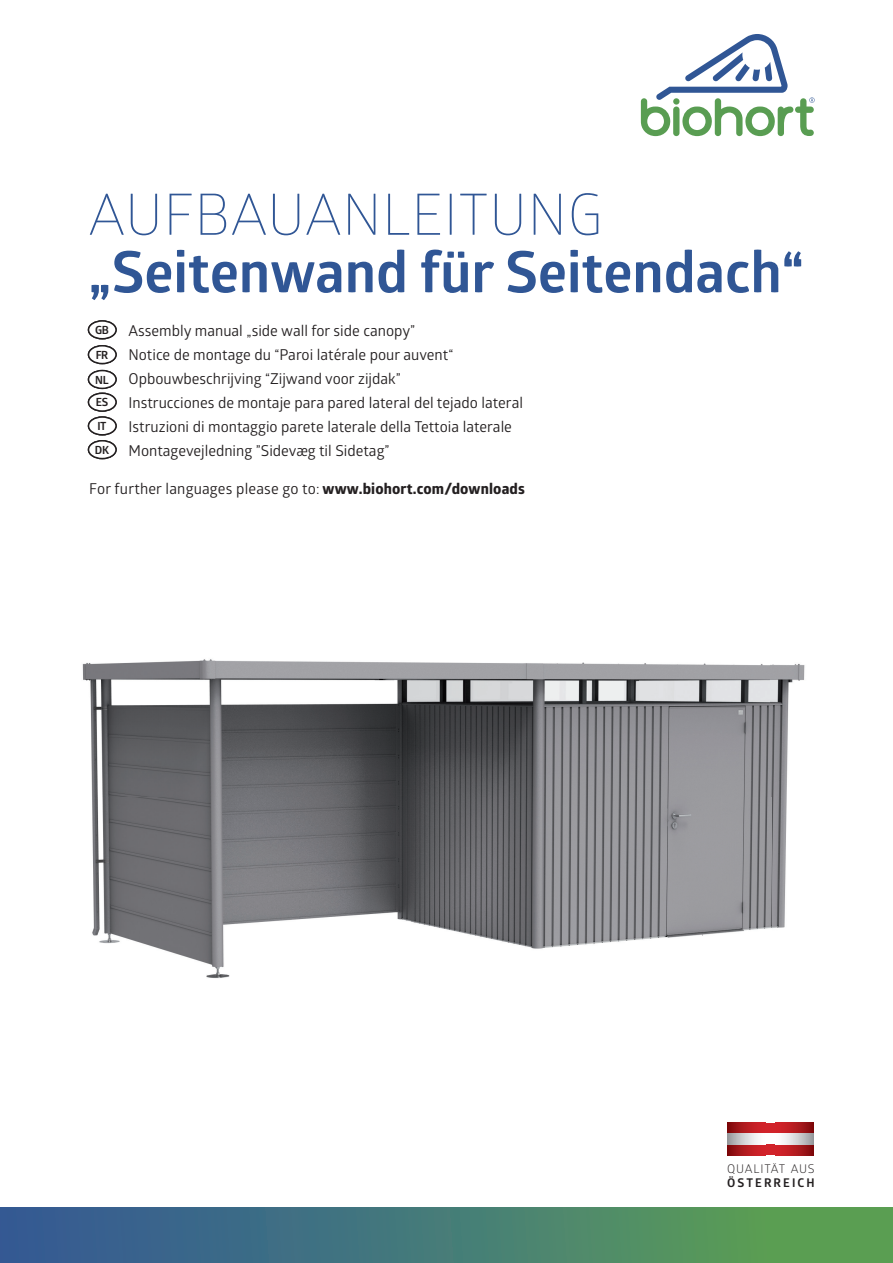
<style>
.page{position:relative;width:893px;height:1263px;background:#fff}
.page>*{position:absolute;margin:0;border:0;box-sizing:border-box;transform-origin:0 0}
.t1{font:700 57.15px "Glober";color:#305695}
.t2{font:300 57.15px "Glober";letter-spacing:.01em;color:#305695}
.t3{font:15px/24px "Glober";color:#231f20}
.t4{font:12px "Glober";letter-spacing:.06em;color:#231f20}
.t5{font:700 12px "Glober";letter-spacing:.17em;color:#231f20}
.t6{font:700 11.25px "Glober";letter-spacing:-.03em;color:#231f20}
.s1{font-weight:800}
</style>
<div class="page">
<img style="left:82px;top:659px;width:723px;height:319px">
<div style="left:88px;top:320px;width:29px;height:19px;border:2px solid #231f20;border-radius:50%"></div>
<div style="left:88px;top:392px;width:29px;height:20px;border:2px solid #231f20;border-radius:50%"></div>
<div style="left:88px;top:345px;width:29px;height:19px;border:2px solid #231f20;border-radius:50%"></div>
<div style="left:88px;top:416px;width:29px;height:19px;border:2px solid #231f20;border-radius:50%"></div>
<div style="left:88px;top:370px;width:29px;height:19px;border:2px solid #231f20;border-radius:50%"></div>
<div style="left:88px;top:440px;width:29px;height:19px;border:2px solid #231f20;border-radius:50%"></div>
<div style="left:0;top:1208px;width:893px;height:55px;background:linear-gradient(to right,#31579a,#5ea54e)"></div>
<svg style="left:641px;top:34px;width:174px;height:102px"></svg>
<div style="left:727px;top:1123px;width:86px;height:10px;background:#d1232a"></div>
<div style="left:727px;top:1144px;width:86px;height:11px;background:#d1232a"></div>
<svg style="left:727px;top:1123px;width:28px;height:10px"></svg>
<svg style="left:727px;top:1144px;width:38px;height:11px"></svg>
<svg style="left:727px;top:1133px;width:30px;height:11px"></svg>
<svg style="left:786px;top:1123px;width:27px;height:10px"></svg>
<svg style="left:775px;top:1144px;width:38px;height:11px"></svg>
<svg style="left:784px;top:1133px;width:29px;height:11px"></svg>
<h1 class="t2" style="left:88px;top:176px;width:516px">AUFBAUANLEITUNG</h1>
<h1 class="t1" style="left:88px;top:231px;width:717px">„Seitenwand für Seitendach“</h1>
<p class="t3" style="left:129px;top:318px;width:396px">Assembly manual „side wall for side canopy”<br>Notice de montage du “Paroi latérale pour auvent“ Opbouwbeschrijving “Zijwand voor zijdak”<br>Instrucciones de montaje para pared lateral del tejado lateral Istruzioni di montaggio parete laterale della Tettoia laterale Montagevejledning ”Sidevæg til Sidetag”</p>
<p class="t3" style="left:89px;top:476px;width:437px">For further languages please go to: <span class="s1">www.biohort.com/downloads</span></p>
<p class="t6" style="left:95px;top:322px;width:15px">GB</p>
<p class="t6" style="left:96px;top:347px;width:14px">FR</p>
<p class="t6" style="left:95px;top:371px;width:15px">NL</p>
<p class="t6" style="left:96px;top:394px;width:14px">ES</p>
<p class="t6" style="left:97px;top:418px;width:11px">IT</p>
<p class="t6" style="left:95px;top:442px;width:16px">DK</p>
<p class="t4" style="left:727px;top:1160px;width:89px">QUALITÄT AUS</p>
<p class="t5" style="left:727px;top:1174px;width:89px">ÖSTERREICH</p>
</div>
